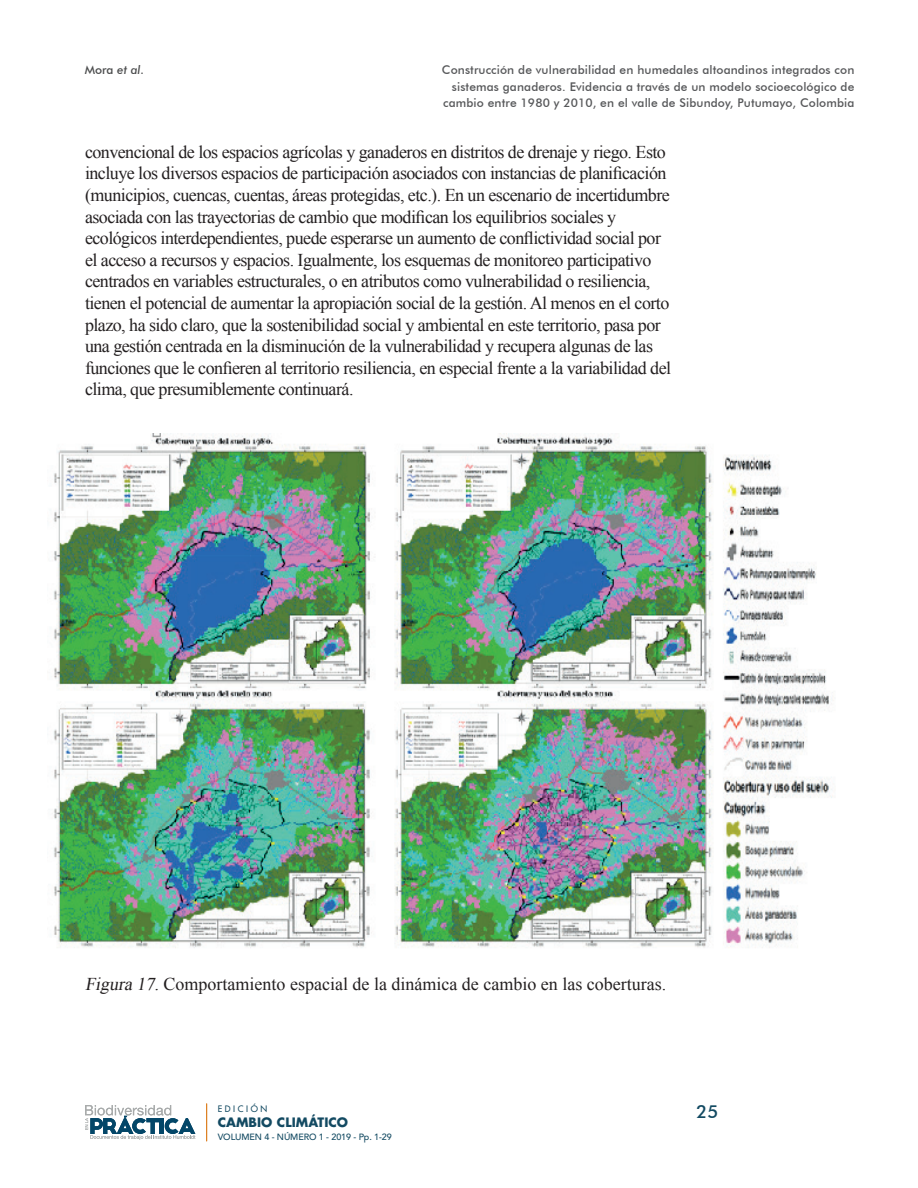
<style>
.page{position:relative;width:918px;height:1188px;background:#fff}
.page>*{position:absolute;margin:0;border:0;box-sizing:border-box;transform-origin:0 0}
.t1{font:18px/21.6px "Times New Roman";letter-spacing:-.03em;color:#231f20}
.t2{font:18px "Times New Roman";color:#231f20}
.t3{font:500 18px "Futura BT";color:#134a62}
.t4{font:700 12.6px "Futura Std";letter-spacing:.005em;color:#134a62}
.t5{font:500 12px/16.5px "Futura BT";letter-spacing:.01em;color:#57585a;text-align:right}
.t6{font:italic 500 12px "Futura BT";color:#4b4c4d}
.t7{font:500 9px "Avenir LT Std";letter-spacing:-.01em;color:#134a62}
.t8{font:500 8.7px "Futura Std";letter-spacing:.3em;color:#134a62}
.s1{font-style:normal}
.s2{font-style:italic}
</style>
<div class="page">
<svg style="left:85px;top:1105px;width:110px;height:35px"></svg>
<hr style="left:206px;top:1104px;width:1px;height:37px;background:#dd8125">
<img style="left:53px;top:434px;width:780px;height:514px">
<p class="t6" style="left:85px;top:62px;width:61px"><span class="s1">Mora</span> et al.</p>
<p class="t5" style="left:442px;top:61px;width:414px">Construcción de vulnerabilidad en humedales altoandinos integrados con sistemas ganaderos. Evidencia a través de un modelo socioecológico de cambio entre 1980 y 2010, en el valle de Sibundoy, Putumayo, Colombia</p>
<p class="t1" style="left:85px;top:141px;width:588px">convencional de los espacios agrícolas y ganaderos en distritos de drenaje y riego. Esto incluye los diversos espacios de participación asociados con instancias de planificación (municipios, cuencas, cuentas, áreas protegidas, etc.). En un escenario de incertidumbre asociada con las trayectorias de cambio que modifican los equilibrios sociales y ecológicos interdependientes, puede esperarse un aumento de conflictividad social por el acceso a recursos y espacios. Igualmente, los esquemas de monitoreo participativo centrados en variables estructurales, o en atributos como vulnerabilidad o resiliencia, tienen el potencial de aumentar la apropiación social de la gestión. Al menos en el corto plazo, ha sido claro, que la sostenibilidad social y ambiental en este territorio, pasa por una gestión centrada en la disminución de la vulnerabilidad y recupera algunas de las funciones que le confieren al territorio resiliencia, en especial frente a la variabilidad del clima, que presumiblemente continuará.</p>
<p class="t2" style="left:85px;top:972px;width:583px"><span class="s2">Figura 17.</span>Comportamiento espacial de la dinámica de cambio en las coberturas.</p>
<p class="t8" style="left:218px;top:1103px;width:51px">EDICIÓN</p>
<p class="t4" style="left:218px;top:1114px;width:132px">CAMBIO CLIMÁTICO</p>
<p class="t7" style="left:218px;top:1131px;width:176px">VOLUMEN 4 - NÚMERO 1 - 2019 - Pp. 1-29</p>
<p class="t3" style="left:696px;top:1101px;width:23px">25</p>
</div>
